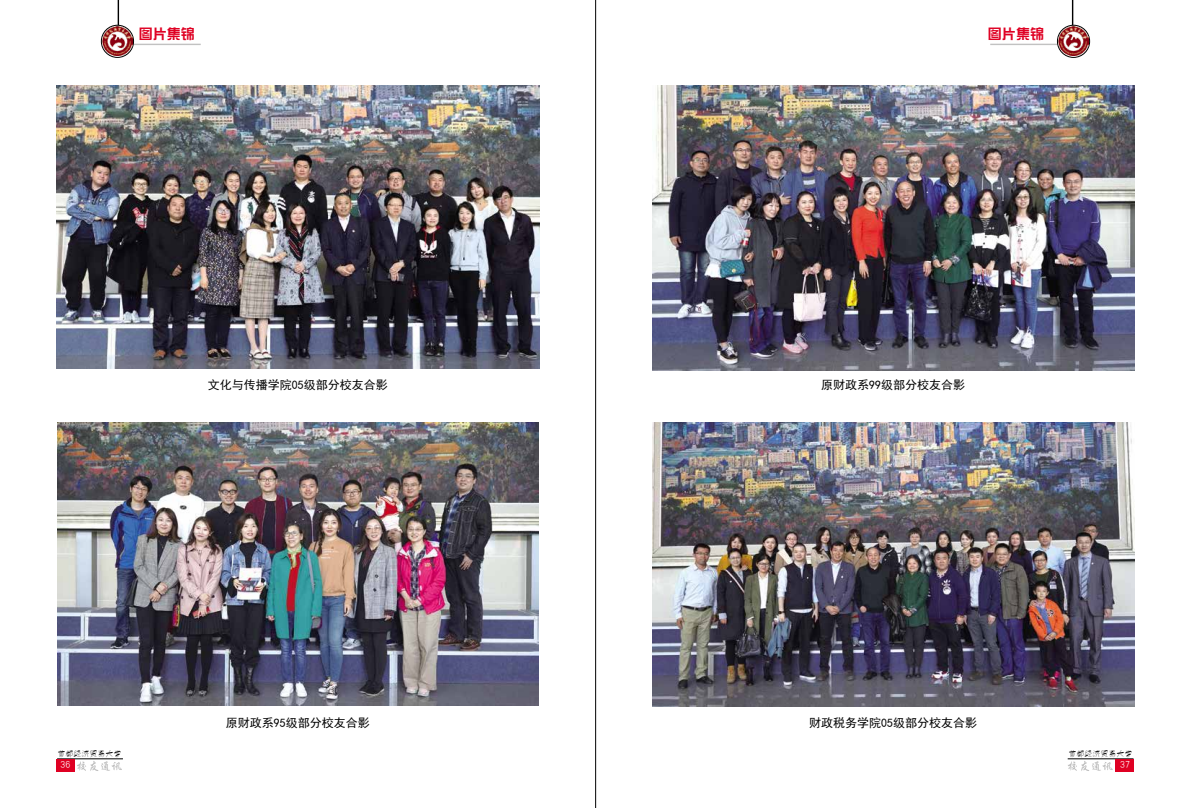
<style>
.page{position:relative;width:1191px;height:808px;background:#fff}
.page>*{position:absolute;margin:0;border:0;box-sizing:border-box;transform-origin:0 0}
.t1{font:14px "H Yk 1 gj";color:#df0023}
.t2{font:12px "Sim Hei";color:#000}
.t3{font:10px "H Yg 2 gj";color:#fff}
.t4{font:8px "H Yg 4 gj";color:#000}
</style>
<div class="page">
<hr style="left:1067px;top:758px;width:66px;height:1px;background:#000">
<div style="left:1115px;top:758px;width:19px;height:13px;background:#df0023"></div>
<hr style="left:57px;top:758px;width:66px;height:1px;background:#000">
<div style="left:56px;top:758px;width:19px;height:13px;background:#df0023"></div>
<svg style="left:77px;top:761px;width:45px;height:10px"></svg>
<svg style="left:1068px;top:761px;width:44px;height:10px"></svg>
<hr style="left:1072px;top:0;width:1px;height:44px;background:#000">
<hr style="left:990px;top:44px;width:91px;height:1px;background:#c2c2c2">
<div style="left:1057px;top:25px;width:32px;height:33px;border:1px solid #000;border-radius:50%"></div>
<hr style="left:118px;top:0;width:1px;height:44px;background:#000">
<hr style="left:115px;top:44px;width:86px;height:1px;background:#c2c2c2">
<div style="left:101px;top:25px;width:33px;height:32px;background:#6b6b6b;border-radius:50%"></div>
<div style="left:101px;top:25px;width:33px;height:33px;border:1px solid #000;border-radius:50%"></div>
<img style="left:103px;top:26px;width:29px;height:30px">
<img style="left:1058px;top:26px;width:30px;height:30px">
<hr style="left:595px;top:0;width:1px;height:808px;background:#000">
<img style="left:652px;top:85px;width:482px;height:285px">
<img style="left:652px;top:422px;width:482px;height:284px">
<img style="left:57px;top:85px;width:482px;height:284px">
<img style="left:57px;top:422px;width:482px;height:284px">
<p class="t1" style="left:139px;top:27px;width:57px">图片集锦</p>
<p class="t1" style="left:988px;top:27px;width:58px">图片集锦</p>
<p class="t2" style="left:208px;top:378px;width:182px">文化与传播学院05级部分校友合影</p>
<p class="t4" style="left:57px;top:750px;width:66px">首都经济贸易大学</p>
<p class="t3" style="left:60px;top:759px;width:12px">36</p>
<p class="t2" style="left:226px;top:717px;width:146px">原财政系95级部分校友合影</p>
<p class="t2" style="left:821px;top:378px;width:145px">原财政系99级部分校友合影</p>
<p class="t2" style="left:809px;top:717px;width:169px">财政税务学院05级部分校友合影</p>
<p class="t4" style="left:1068px;top:750px;width:65px">首都经济贸易大学</p>
<p class="t3" style="left:1120px;top:759px;width:11px">37</p>
</div>
